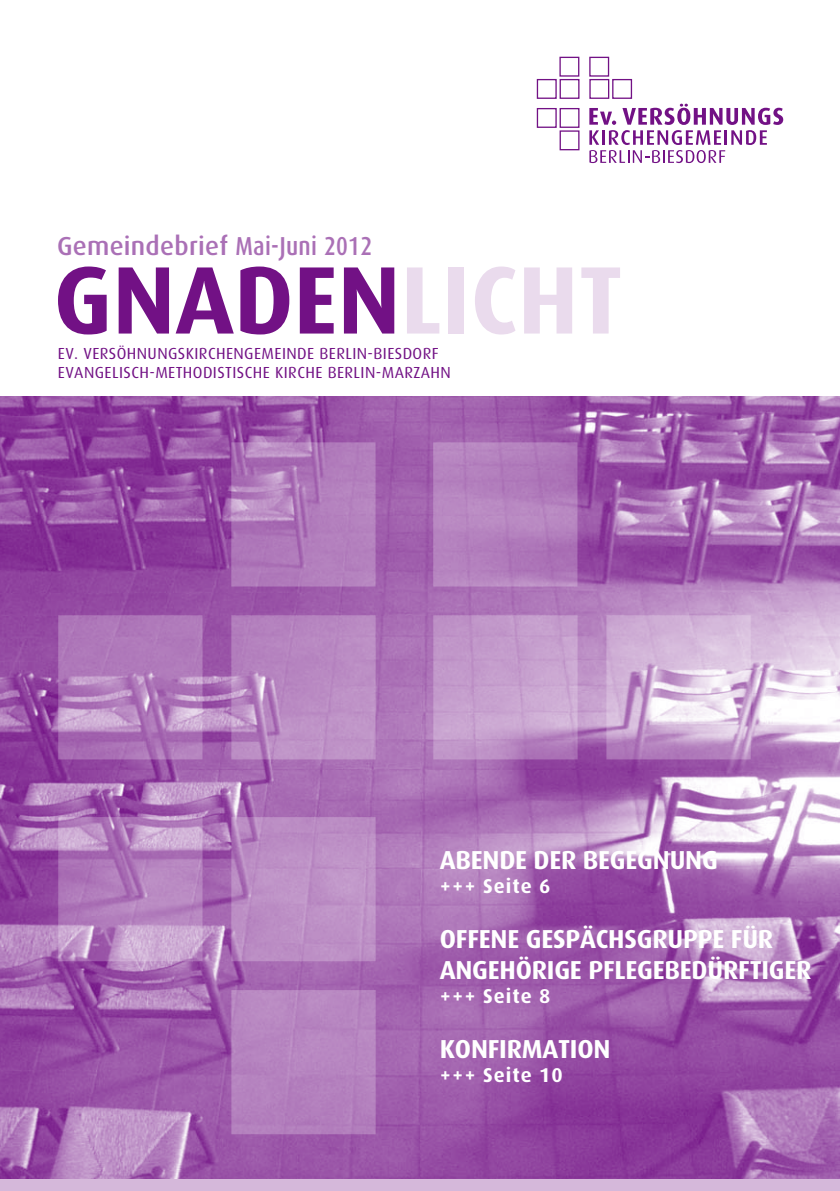
<style>
.page{position:relative;width:840px;height:1191px;background:#fff}
.page>*{position:absolute;margin:0;border:0;box-sizing:border-box;transform-origin:0 0}
.t1{font:700 96px "Dax";color:#721185}
.t2{font:700 26px/31.2px "Dax";letter-spacing:-.01em;color:#fff}
.t3{font:500 26px "Dax";letter-spacing:.01em;color:#aa70b6}
.t4{font:700 20px "Dax";letter-spacing:.05em;color:#fff}
.t5{font:16px/19.2px "Dax";letter-spacing:.025em;color:#721185}
.s1{font-family:"Dax Condensed"}
.s2{color:#eadbed}
</style>
<div class="page">
<img style="left:0;top:396px;width:839px;height:783px">
<svg style="left:58px;top:442px;width:692px;height:692px;background:#ab72b6"></svg>
<div style="left:0;top:1179px;width:839px;height:12px;background:#d5b8da"></div>
<svg style="left:589px;top:104px;width:193px;height:59px"></svg>
<div style="left:589px;top:79px;width:20px;height:20px;border:1px solid #721185"></div>
<div style="left:611px;top:79px;width:20px;height:20px;border:1px solid #721185"></div>
<div style="left:589px;top:57px;width:20px;height:20px;border:1px solid #721185"></div>
<div style="left:536px;top:79px;width:20px;height:20px;border:1px solid #721185"></div>
<div style="left:559px;top:79px;width:20px;height:20px;border:1px solid #721185"></div>
<div style="left:559px;top:57px;width:20px;height:20px;border:1px solid #721185"></div>
<div style="left:559px;top:108px;width:20px;height:20px;border:1px solid #721185"></div>
<div style="left:536px;top:108px;width:20px;height:20px;border:1px solid #721185"></div>
<div style="left:559px;top:130px;width:20px;height:20px;border:1px solid #721185"></div>
<h2 class="t3" style="left:57px;top:232px;width:316px">Gemeindebrief <span class="s1">Mai-Juni 2012</span></h2>
<h1 class="t1" style="left:54px;top:246px;width:570px">GNADEN<span class="s2">LICHT</span></h1>
<p class="t5" style="left:58px;top:343px;width:394px">EV. VERSÖHNUNGSKIRCHENGEMEINDE BERLIN-BIESDORF<br>EVANGELISCH-METHODISTISCHE KIRCHE BERLIN-MARZAHN</p>
<h2 class="t2" style="left:439px;top:844px;width:277px">ABENDE DER BEGEGNUNG</h2>
<p class="t4" style="left:439px;top:874px;width:112px">+++ SEITE 6</p>
<h2 class="t2" style="left:439px;top:923px;width:373px">OFFENE GESPÄCHSGRUPPE FÜR<br>ANGEHÖRIGE PFLEGEBEDÜRFTIGER</h2>
<p class="t4" style="left:439px;top:985px;width:112px">+++ SEITE 8</p>
<h2 class="t2" style="left:439px;top:1034px;width:172px">KONFIRMATION</h2>
<p class="t4" style="left:439px;top:1064px;width:124px">+++ SEITE 10</p>
</div>
